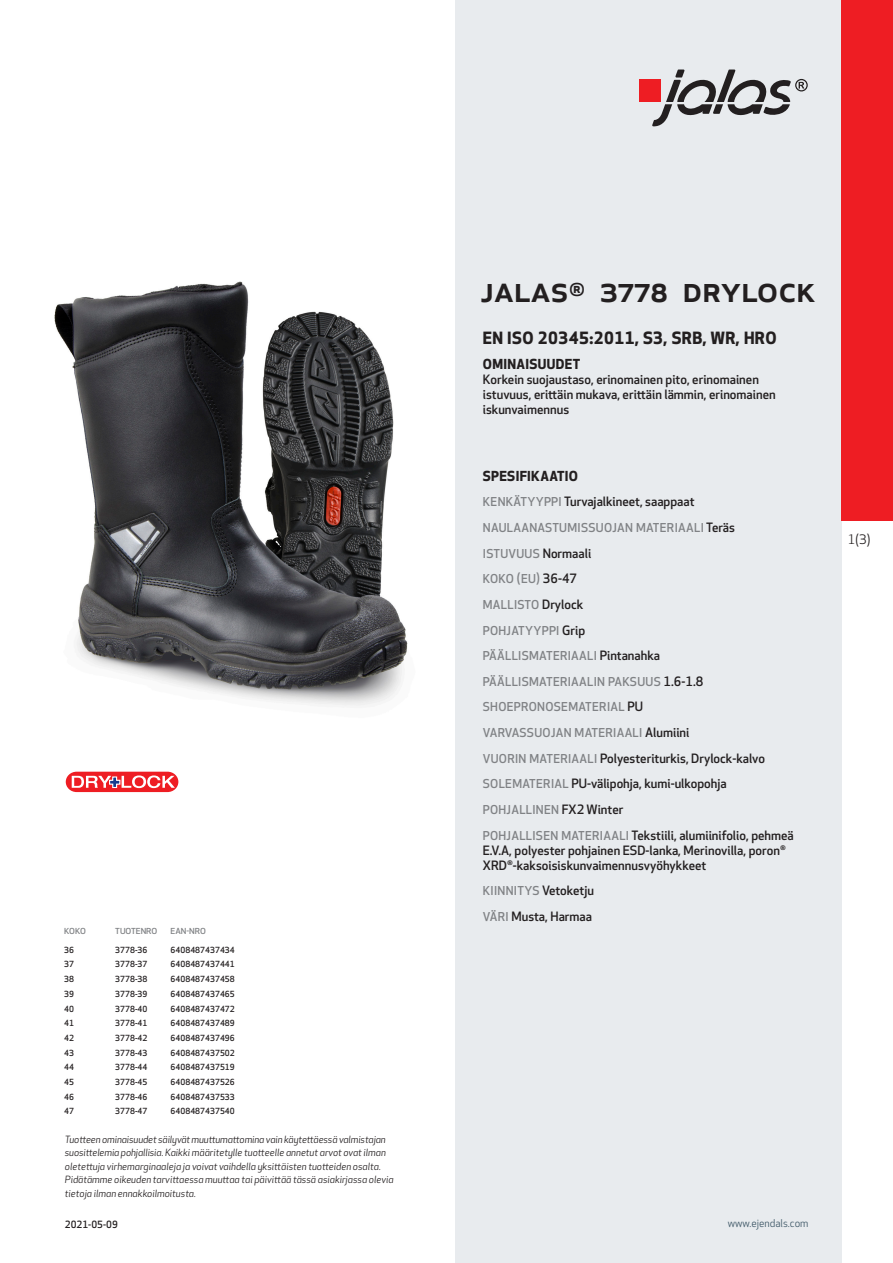
<style>
.page{position:relative;width:893px;height:1263px;background:#fff}
.page>*{position:absolute;margin:0;border:0;box-sizing:border-box;transform-origin:0 0}
.prodname{font:500 36px "Apex New";color:#231f20}
.Funktion_body{font:700 16.5px "Apex New";letter-spacing:.025em;color:#231f20}
.Funktion_body-2{font:700 13.5px "Apex New";letter-spacing:.025em;color:#231f20}
.t1{font:12.75px "Apex New";color:#231f20}
.Funktion_body-3{font:500 12.6px/15px "Apex New";color:#231f20}
.Funktion_body-4{font:500 12px "Apex New";letter-spacing:.025em;color:#808285}
.t2{font:10.5px "Apex New";color:#405968}
.t3{font:italic 9.75px/13.5px "Apex New";color:#231f20}
.t4{font:500 9.75px "Apex New";color:#231f20}
.ArticleTable_body{font:500 8.25px "Apex New";color:#231f20}
.ArticeTable_header{font:500 8.1px "Apex New";color:#808285;scale:1.06 1}
.s1{font-size:12px;color:#808285}
.s2{font-size:12.6px;color:#231f20}
</style>
<div class="page">
<div style="left:455px;top:0;width:387px;height:1263px;background:#e8ebee"></div>
<div style="left:639px;top:80px;width:22px;height:22px;background:#ee1d23"></div>
<svg style="left:652px;top:70px;width:156px;height:56px"></svg>
<div style="left:842px;top:0;width:51px;height:520px;background:#ee1d23"></div>
<img style="left:54px;top:281px;width:354px;height:425px">
<svg style="left:65px;top:771px;width:114px;height:22px"></svg>
<p class="ArticeTable_header" style="left:64px;top:925px;width:22px">KOKO</p>
<p class="ArticeTable_header" style="left:115px;top:925px;width:41px">TUOTENRO</p>
<p class="ArticeTable_header" style="left:171px;top:925px;width:35px">EAN-NRO</p>
<p class="ArticleTable_body" style="left:64px;top:944px;width:11px">36</p>
<p class="ArticleTable_body" style="left:115px;top:944px;width:34px">3778-36</p>
<p class="ArticleTable_body" style="left:171px;top:944px;width:66px">6408487437434</p>
<p class="ArticleTable_body" style="left:64px;top:959px;width:11px">37</p>
<p class="ArticleTable_body" style="left:115px;top:959px;width:34px">3778-37</p>
<p class="ArticleTable_body" style="left:171px;top:959px;width:66px">6408487437441</p>
<p class="ArticleTable_body" style="left:64px;top:973px;width:11px">38</p>
<p class="ArticleTable_body" style="left:115px;top:973px;width:34px">3778-38</p>
<p class="ArticleTable_body" style="left:171px;top:973px;width:66px">6408487437458</p>
<p class="ArticleTable_body" style="left:64px;top:988px;width:11px">39</p>
<p class="ArticleTable_body" style="left:115px;top:988px;width:34px">3778-39</p>
<p class="ArticleTable_body" style="left:171px;top:988px;width:66px">6408487437465</p>
<p class="ArticleTable_body" style="left:64px;top:1003px;width:11px">40</p>
<p class="ArticleTable_body" style="left:115px;top:1003px;width:34px">3778-40</p>
<p class="ArticleTable_body" style="left:171px;top:1003px;width:66px">6408487437472</p>
<p class="ArticleTable_body" style="left:64px;top:1018px;width:11px">41</p>
<p class="ArticleTable_body" style="left:115px;top:1018px;width:34px">3778-41</p>
<p class="ArticleTable_body" style="left:171px;top:1018px;width:66px">6408487437489</p>
<p class="ArticleTable_body" style="left:64px;top:1032px;width:11px">42</p>
<p class="ArticleTable_body" style="left:115px;top:1032px;width:34px">3778-42</p>
<p class="ArticleTable_body" style="left:171px;top:1032px;width:66px">6408487437496</p>
<p class="ArticleTable_body" style="left:64px;top:1047px;width:11px">43</p>
<p class="ArticleTable_body" style="left:115px;top:1047px;width:34px">3778-43</p>
<p class="ArticleTable_body" style="left:171px;top:1047px;width:66px">6408487437502</p>
<p class="ArticleTable_body" style="left:64px;top:1062px;width:11px">44</p>
<p class="ArticleTable_body" style="left:115px;top:1062px;width:34px">3778-44</p>
<p class="ArticleTable_body" style="left:171px;top:1062px;width:66px">6408487437519</p>
<p class="ArticleTable_body" style="left:64px;top:1076px;width:11px">45</p>
<p class="ArticleTable_body" style="left:115px;top:1076px;width:34px">3778-45</p>
<p class="ArticleTable_body" style="left:171px;top:1076px;width:66px">6408487437526</p>
<p class="ArticleTable_body" style="left:64px;top:1091px;width:11px">46</p>
<p class="ArticleTable_body" style="left:115px;top:1091px;width:34px">3778-46</p>
<p class="ArticleTable_body" style="left:171px;top:1091px;width:66px">6408487437533</p>
<p class="ArticleTable_body" style="left:64px;top:1106px;width:11px">47</p>
<p class="ArticleTable_body" style="left:115px;top:1106px;width:34px">3778-47</p>
<p class="ArticleTable_body" style="left:171px;top:1106px;width:66px">6408487437540</p>
<p class="t3" style="left:65px;top:1132px;width:330px">Tuotteen ominaisuudet säilyvät muuttumattomina vain käytettäessä valmistajan suosittelemia pohjallisia. Kaikki määritetylle tuotteelle annetut arvot ovat ilman oletettuja virhemarginaaleja ja voivat vaihdella yksittäisten tuotteiden osalta.<br>Pidätämme oikeuden tarvittaessa muuttaa tai päivittää tässä asiakirjassa olevia tietoja ilman ennakkoilmoitusta.</p>
<p class="t4" style="left:65px;top:1218px;width:54px">2021-05-09</p>
<p class="prodname" style="left:480px;top:265px;width:337px">JALAS<sup>®</sup> 3778 DRYLOCK</p>
<p class="Funktion_body" style="left:483px;top:326px;width:295px">EN ISO 20345:2011, S3, SRB, WR, HRO</p>
<p class="Funktion_body-2" style="left:483px;top:355px;width:99px">OMINAISUUDET</p>
<p class="Funktion_body-3" style="left:483px;top:372px;width:294px">Korkein suojaustaso, erinomainen pito, erinomainen istuvuus, erittäin mukava, erittäin lämmin, erinomainen iskunvaimennus</p>
<p class="Funktion_body-2" style="left:483px;top:466px;width:97px">SPESIFIKAATIO</p>
<p class="Funktion_body-3" style="left:483px;top:494px;width:213px"><span class="s1">KENKÄTYYPPI</span> Turvajalkineet, saappaat</p>
<p class="Funktion_body-4" style="left:483px;top:520px;width:254px">NAULAANASTUMISSUOJAN MATERIAALI <span class="s2">Teräs</span></p>
<p class="Funktion_body-4" style="left:483px;top:545px;width:110px">ISTUVUUS <span class="s2">Normaali</span></p>
<p class="Funktion_body-4" style="left:483px;top:571px;width:96px">KOKO (EU) <span class="s2">36-47</span></p>
<p class="Funktion_body-4" style="left:483px;top:596px;width:102px">MALLISTO <span class="s2">Drylock</span></p>
<p class="Funktion_body-4" style="left:483px;top:622px;width:104px">POHJATYYPPI <span class="s2">Grip</span></p>
<p class="Funktion_body-4" style="left:483px;top:648px;width:179px">PÄÄLLISMATERIAALI <span class="s2">Pintanahka</span></p>
<p class="Funktion_body-4" style="left:483px;top:673px;width:222px">PÄÄLLISMATERIAALIN PAKSUUS <span class="s2">1.6-1.8</span></p>
<p class="Funktion_body-4" style="left:483px;top:699px;width:162px">SHOEPRONOSEMATERIAL <span class="s2">PU</span></p>
<p class="Funktion_body-4" style="left:483px;top:725px;width:208px">VARVASSUOJAN MATERIAALI <span class="s2">Alumiini</span></p>
<p class="Funktion_body-3" style="left:483px;top:750px;width:284px"><span class="s1">VUORIN MATERIAALI</span> Polyesteriturkis, Drylock-kalvo</p>
<p class="Funktion_body-3" style="left:483px;top:776px;width:245px"><span class="s1">SOLEMATERIAL</span> PU-välipohja, kumi-ulkopohja</p>
<p class="Funktion_body-4" style="left:483px;top:801px;width:142px">POHJALLINEN <span class="s2">FX2 Winter</span></p>
<p class="Funktion_body-3" style="left:483px;top:827px;width:313px"><span class="s1">POHJALLISEN MATERIAALI</span> Tekstiili, alumiinifolio, pehmeä<br>E.V.A, polyester pohjainen ESD-lanka, Merinovilla, poron<sup>®<br></sup>XRD<sup>®</sup>-kaksoisiskunvaimennusvyöhykkeet</p>
<p class="Funktion_body-4" style="left:483px;top:883px;width:113px">KIINNITYS <span class="s2">Vetoketju</span></p>
<p class="Funktion_body-3" style="left:483px;top:908px;width:111px"><span class="s1">VÄRI</span> Musta, Harmaa</p>
<p class="t1" style="left:848px;top:531px;width:24px">1(3)</p>
<p class="t2" style="left:728px;top:1217px;width:82px">www.ejendals.com</p>
</div>
